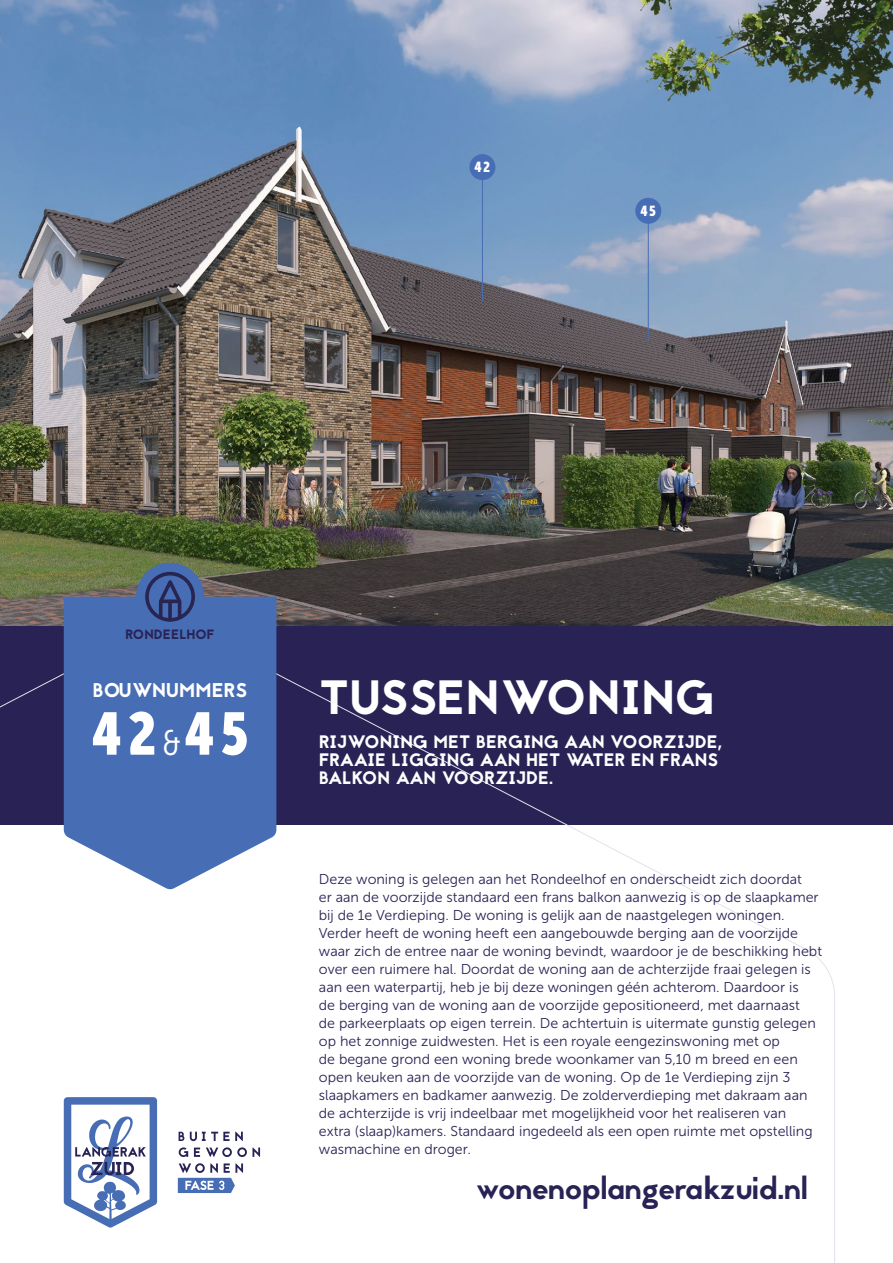
<style>
.page{position:relative;width:893px;height:1263px;background:#fff}
.page>*{position:absolute;margin:0;border:0;box-sizing:border-box;transform-origin:0 0}
.t1{font:59.4px "Museo Sans Cond 900";color:#fff}
.t2{font:48px "Jaapokki";letter-spacing:.01em;color:#fff}
.t3{font:31.5px "Jaapokkienchance";color:#292355}
.t4{font:19.8px "Jaapokki";letter-spacing:.01em;color:#fff}
.t5{font:18px/18px "Jaapokki";letter-spacing:.01em;color:#fff}
.t6{font:14.4px "Museo Sans Cond 900";color:#fff}
.t7{font:14.25px/18px "Museo Sans 300";color:#292355}
.t8{font:13.5px "Jaapokki";letter-spacing:.01em;color:#292355}
.s1{font-family:"Museo Sans Cond 300";font-size:35.4px}
</style>
<div class="page">
<div style="left:0;top:625px;width:893px;height:200px;background:#292355"></div>
<svg style="left:0;top:625px;width:835px;height:638px"></svg>
<img style="left:0;top:0;width:893px;height:625px">
<svg style="left:64px;top:597px;width:212px;height:292px;background:#587abb"></svg>
<svg style="left:64px;top:1097px;width:93px;height:130px"></svg>
<svg style="left:179px;top:1132px;width:5px;height:9px"></svg>
<svg style="left:190px;top:1132px;width:53px;height:9px"></svg>
<svg style="left:179px;top:1147px;width:9px;height:10px"></svg>
<svg style="left:194px;top:1147px;width:6px;height:10px"></svg>
<svg style="left:206px;top:1147px;width:54px;height:10px"></svg>
<svg style="left:178px;top:1163px;width:65px;height:30px"></svg>
<hr style="left:482px;top:167px;width:1px;height:135px;background:#476db4">
<hr style="left:648px;top:211px;width:1px;height:129px;background:#476db4">
<div style="left:469px;top:154px;width:26px;height:26px;background:#476db4;border-radius:50%"></div>
<div style="left:635px;top:198px;width:26px;height:26px;background:#476db4;border-radius:50%"></div>
<div style="left:136px;top:563px;width:68px;height:68px;background:#476db4;border-radius:50%"></div>
<div style="left:145px;top:572px;width:50px;height:50px;border:4px solid #282553;border-radius:50%"></div>
<svg style="left:157px;top:574px;width:26px;height:46px"></svg>
<svg style="left:161px;top:599px;width:18px;height:4px"></svg>
<svg style="left:168px;top:601px;width:4px;height:19px"></svg>
<p class="t6" style="left:475px;top:159px;width:17px">42</p>
<p class="t6" style="left:640px;top:203px;width:17px">45</p>
<p class="t8" style="left:125px;top:625px;width:91px">RONDEELHOF</p>
<h3 class="t4" style="left:93px;top:676px;width:156px">BOUWNUMMERS</h3>
<h1 class="t1" style="left:92px;top:700px;width:158px">42<span class="s1">&amp;</span>45</h1>
<h2 class="t2" style="left:319px;top:664px;width:397px">TUSSENWONING</h2>
<p class="t5" style="left:319px;top:733px;width:404px">RIJWONING MET BERGING AAN VOORZIJDE,<br>FRAAIE LIGGING AAN HET WATER EN FRANS<br>BALKON AAN VOORZIJDE.</p>
<p class="t7" style="left:319px;top:870px;width:505px">Deze woning is gelegen aan het Rondeelhof en onderscheidt zich doordat<br>er aan de voorzijde standaard een frans balkon aanwezig is op de slaapkamer bij de 1e Verdieping. De woning is gelijk aan de naastgelegen woningen.<br>Verder heeft de woning heeft een aangebouwde berging aan de voorzijde waar zich de entree naar de woning bevindt, waardoor je de beschikking hebt over een ruimere hal. Doordat de woning aan de achterzijde fraai gelegen is aan een waterpartij, heb je bij deze woningen géén achterom. Daardoor is<br>de berging van de woning aan de voorzijde gepositioneerd, met daarnaast<br>de parkeerplaats op eigen terrein. De achtertuin is uitermate gunstig gelegen op het zonnige zuidwesten. Het is een royale eengezinswoning met op<br>de begane grond een woning brede woonkamer van 5,10 m breed en een open keuken aan de voorzijde van de woning. Op de 1e Verdieping zijn 3 slaapkamers en badkamer aanwezig. De zolderverdieping met dakraam aan de achterzijde is vrij indeelbaar met mogelijkheid voor het realiseren van<br>extra (slaap)kamers. Standaard ingedeeld als een open ruimte met opstelling wasmachine en droger.</p>
<h3 class="t3" style="left:476px;top:1166px;width:333px">wonenoplangerakzuid.nl</h3>
</div>
